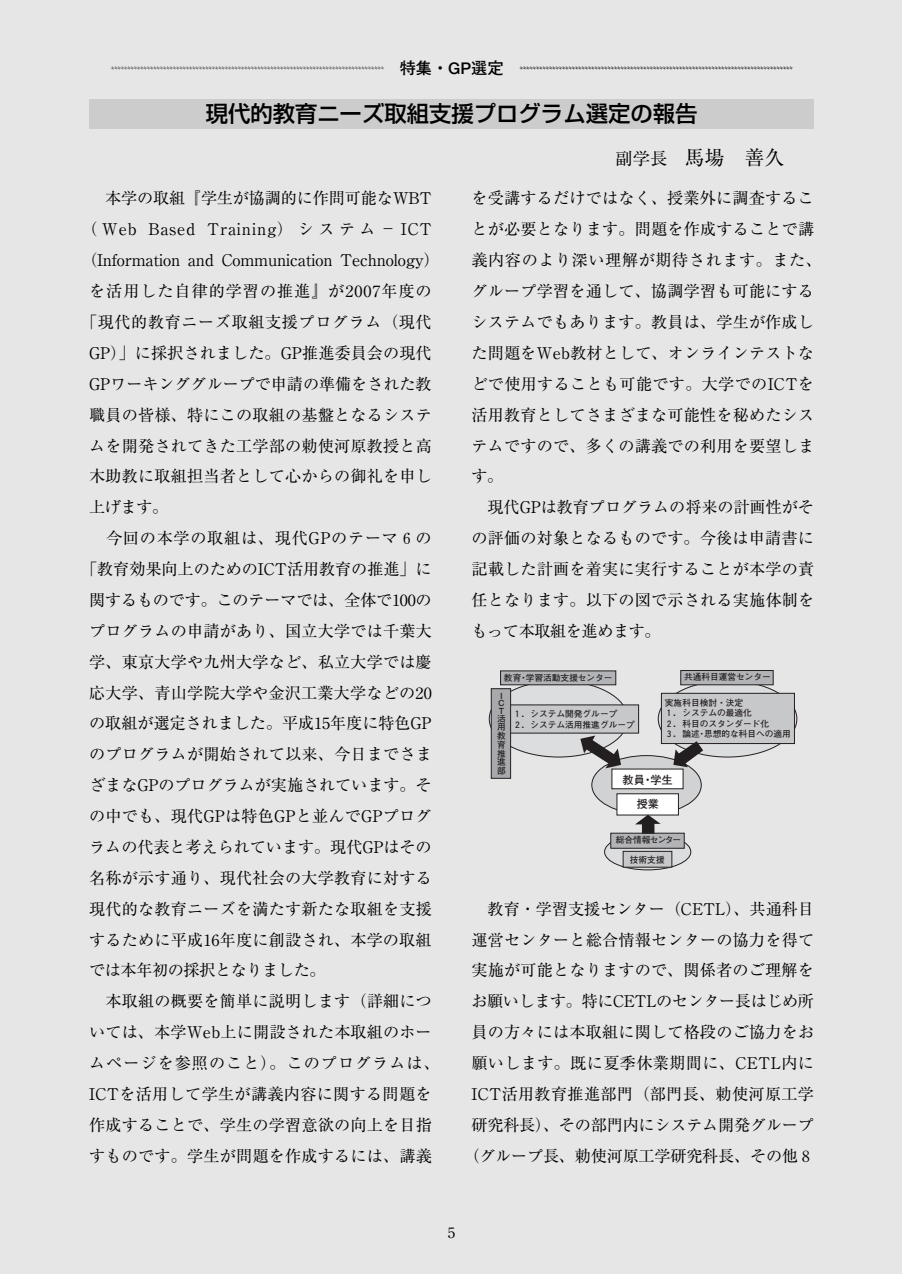
<style>
.page{position:relative;width:902px;height:1274px;background:#fff}
.page>*{position:absolute;margin:0;border:0;box-sizing:border-box;transform-origin:0 0}
.t1{font:500 22.4px "Shin Go";color:#000}
.t2{font:19.78px "Ryumin";color:#000}
.t3{font:16.1px/30.8px "Ryumin";letter-spacing:.01em;color:#000}
.t4{font:16.1px "Ryumin";letter-spacing:-.01em;color:#000}
.t5{font:16.1px "Kazarikei Atype";color:#57585a}
.t6{font:16.1px "Ryumin";letter-spacing:.06em;color:#000}
.t7{font:16.1px "Ryumin";letter-spacing:.05em;color:#000}
.t8{font:16.1px "Ryumin";letter-spacing:.035em;color:#000}
.t9{font:16.1px "Ryumin";letter-spacing:.045em;color:#000}
.t10{font:16.1px "Ryumin";letter-spacing:-.025em;color:#000}
.t11{font:14.88px "Ryumin";color:#000}
.t12{font:700 11.2px "Futo Go B101";color:#231f20}
.t13{font:700 8.75px/8.4px "Futo Go B101";color:#231f20}
.t14{font:700 8.75px "Futo Go B101";letter-spacing:-.055em;color:#231f20}
.s1{font-family:"Futo Go B101";font-weight:700;color:#000}
.s2{color:#333}
.s3{font-size:17.32px}
</style>
<div class="page">
<div style="left:0;top:0;width:901px;height:1274px;background:#e6e6e6"></div>
<div style="left:89px;top:99px;width:724px;height:30px;background:#ccc"></div>
<svg style="left:604px;top:834px;width:87px;height:36px"></svg>
<svg style="left:591px;top:755px;width:110px;height:60px;fill:#d1d2d4"></svg>
<svg style="left:657px;top:681px;width:140px;height:76px;fill:#dcdddf"></svg>
<div style="left:489px;top:681px;width:139px;height:76px;background:#dcdddf;border:1px solid #231f20;border-radius:50%"></div>
<div style="left:500px;top:671px;width:116px;height:14px;background:#b2b3b7;border:1px solid #231f20"></div>
<div style="left:680px;top:670px;width:93px;height:15px;background:#b2b3b7;border:1px solid #231f20"></div>
<div style="left:503px;top:705px;width:135px;height:28px;background:#c7c8ca"></div>
<div style="left:661px;top:693px;width:133px;height:51px;background:#c7c8ca;border:1px solid #231f20"></div>
<div style="left:611px;top:769px;width:72px;height:20px;background:#fff;border:1px solid #231f20"></div>
<div style="left:616px;top:793px;width:62px;height:22px;background:#fff;border:1px solid #231f20"></div>
<div style="left:610px;top:833px;width:74px;height:16px;background:#b2b3b7;border:1px solid #231f20"></div>
<div style="left:622px;top:851px;width:50px;height:16px;background:#c7c8ca;border:1px solid #231f20"></div>
<svg style="left:635px;top:815px;width:25px;height:19px"></svg>
<svg style="left:580px;top:736px;width:41px;height:32px"></svg>
<svg style="left:673px;top:741px;width:30px;height:26px"></svg>
<div style="left:491px;top:688px;width:19px;height:91px;background:#a8a9ad;border:1px solid #231f20"></div>
<p class="t5" style="left:111px;top:59px;width:682px">WWWWWWWWWWWWWWWWWWWWW <span class="s1">特集・GP選定</span> <span class="s2">WWWWWWWWWWWWWWWWWWWWW</span></p>
<h1 class="t1" style="left:206px;top:105px;width:493px">現代的教育ニーズ取組支援プログラム選定の報告</h1>
<p class="t4" style="left:105px;top:193px;width:328px">本学の取組『学生が協調的に作問可能なWBT</p>
<p class="t7" style="left:81px;top:224px;width:352px">（ Web Based Training）システム－ ICT</p>
<p class="t4" style="left:81px;top:255px;width:360px">（Information and Communication Technology）</p>
<p class="t6" style="left:89px;top:285px;width:344px">を活用した自律的学習の推進』が2007年度の</p>
<p class="t8" style="left:81px;top:316px;width:352px">「現代的教育ニーズ取組支援プログラム（現代</p>
<p class="t3" style="left:89px;top:340px;width:344px">GP）」に採択されました。GP推進委員会の現代</p>
<p class="t3" style="left:89px;top:370px;width:344px">GPワーキンググループで申請の準備をされた教</p>
<p class="t3" style="left:89px;top:401px;width:344px">職員の皆様、特にこの取組の基盤となるシステ</p>
<p class="t3" style="left:89px;top:432px;width:344px">ムを開発されてきた工学部の勅使河原教授と高</p>
<p class="t3" style="left:89px;top:463px;width:344px">木助教に取組担当者として心からの御礼を申し</p>
<p class="t3" style="left:89px;top:494px;width:80px">上げます。</p>
<p class="t9" style="left:106px;top:533px;width:327px">今回の本学の取組は、現代GPのテーマ６の</p>
<p class="t3" style="left:81px;top:556px;width:352px">「教育効果向上のためのICT活用教育の推進」に</p>
<p class="t4" style="left:89px;top:594px;width:344px">関するものです。このテーマでは、全体で100の</p>
<p class="t3" style="left:89px;top:618px;width:344px">プログラムの申請があり、国立大学では千葉大</p>
<p class="t3" style="left:89px;top:648px;width:344px">学、東京大学や九州大学など、私立大学では慶</p>
<p class="t3" style="left:89px;top:679px;width:344px">応大学、青山学院大学や金沢工業大学などの20</p>
<p class="t3" style="left:89px;top:710px;width:344px">の取組が選定されました。平成15年度に特色GP</p>
<p class="t3" style="left:89px;top:741px;width:344px">のプログラムが開始されて以来、今日までさま</p>
<p class="t3" style="left:89px;top:772px;width:344px">ざまなGPのプログラムが実施されています。そ</p>
<p class="t3" style="left:89px;top:803px;width:344px">の中でも、現代GPは特色GPと並んでGPプログ</p>
<p class="t3" style="left:89px;top:834px;width:344px">ラムの代表と考えられています。現代GPはその</p>
<p class="t3" style="left:89px;top:865px;width:344px">名称が示す通り、現代社会の大学教育に対する</p>
<p class="t3" style="left:89px;top:895px;width:344px">現代的な教育ニーズを満たす新たな取組を支援</p>
<p class="t3" style="left:89px;top:926px;width:344px">するために平成16年度に創設され、本学の取組</p>
<p class="t10" style="left:89px;top:965px;width:238px">では本年初の採択となりました。</p>
<p class="t3" style="left:105px;top:988px;width:328px">本取組の概要を簡単に説明します（詳細につ</p>
<p class="t3" style="left:89px;top:1019px;width:344px">いては、本学Web上に開設された本取組のホー</p>
<p class="t6" style="left:89px;top:1057px;width:352px">ムページを参照のこと）。このプログラムは、</p>
<p class="t3" style="left:89px;top:1081px;width:344px">ICTを活用して学生が講義内容に関する問題を</p>
<p class="t3" style="left:89px;top:1112px;width:344px">作成することで、学生の学習意欲の向上を目指</p>
<p class="t3" style="left:89px;top:1142px;width:344px">すものです。学生が問題を作成するには、講義</p>
<p class="t2" style="left:615px;top:151px;width:170px"><span class="s3">副学長　</span>馬場　善久</p>
<p class="t3" style="left:471px;top:185px;width:352px">を受講するだけではなく、授業外に調査することが必要となります。問題を作成することで講義内容のより深い理解が期待されます。また、グループ学習を通して、協調学習も可能にするシステムでもあります。教員は、学生が作成した問題をWeb教材として、オンラインテストなどで使用することも可能です。大学でのICTを活用教育としてさまざまな可能性を秘めたシステムですので、多くの講義での利用を要望します。</p>
<p class="t3" style="left:471px;top:494px;width:344px;text-align:justify;text-indent:16px">現代GPは教育プログラムの将来の計画性がその評価の対象となるものです。今後は申請書に記載した計画を着実に実行することが本学の責任となります。以下の図で示される実施体制をもって本取組を進めます。</p>
<p class="t13" style="left:504px;top:675px;width:110px">教育・学習活動支援センター</p>
<p class="t13" style="left:684px;top:673px;width:88px">共通科目運営センター</p>
<p class="t13" style="left:513px;top:710px;width:123px;line-height:10.5px">１．システム開発グループ<br>２．システム活用推進グループ</p>
<p class="t13" style="left:664px;top:698px;width:127px;line-height:10.5px">実施科目検討・決定<br>１．システムの最適化<br>２．科目のスタンダード化<br>３．論述・思想的な科目への適用</p>
<p class="t12" style="left:622px;top:775px;width:52px">教員・学生</p>
<p class="t12" style="left:636px;top:800px;width:24px">授業</p>
<p class="t14" style="left:615px;top:837px;width:67px">総合情報センター</p>
<p class="t13" style="left:629px;top:856px;width:36px">技術支援</p>
<p class="t13" style="left:497px;top:692px;width:10px;text-align:justify">ＩＣＴ活用教育推進部</p>
<p class="t3" style="left:463px;top:895px;width:352px;text-align:right">教育・学習支援センター（CETL）、共通科目<br>運営センターと総合情報センターの協力を得て実施が可能となりますので、関係者のご理解をお願いします。特にCETLのセンター長はじめ所員の方々には本取組に関して格段のご協力をお願いします。既に夏季休業期間に、CETL内に<br>ICT活用教育推進部門（部門長、勅使河原工学研究科長）、その部門内にシステム開発グループ（グループ長、勅使河原工学研究科長、その他８</p>
<p class="t11" style="left:448px;top:1227px;width:9px">5</p>
</div>
